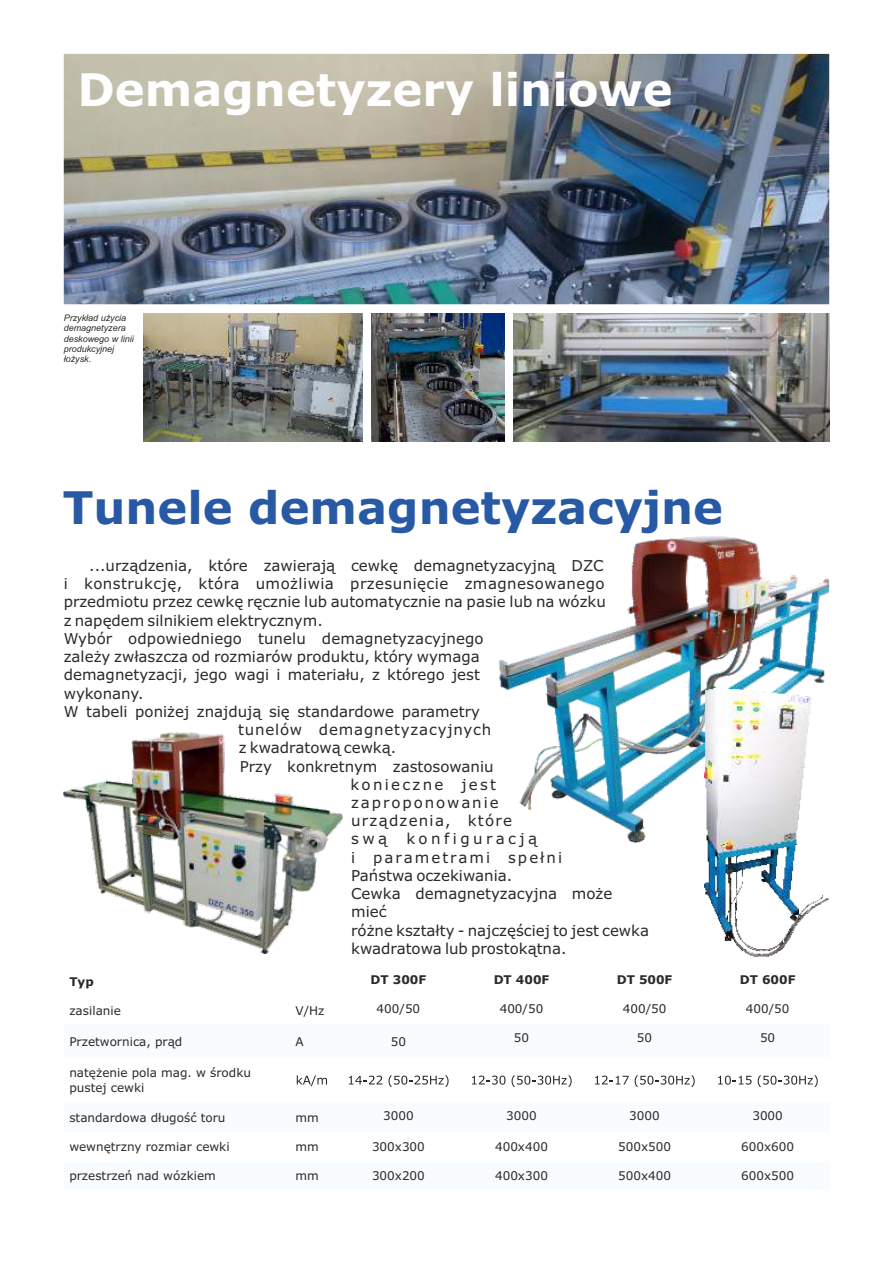
<style>
.page{position:relative;width:893px;height:1263px;background:#fff}
.page>*{position:absolute;margin:0;border:0;box-sizing:border-box;transform-origin:0 0}
.t1{font:700 45px "Verdana";color:#2759a4}
.t2{font:700 45px "Verdana";color:#fefefe}
.t3{font:15px/18.3px "Verdana";color:#2b2a29}
.t4{font:15px "Verdana";letter-spacing:.03em;color:#2b2a29}
.t5{font:15px "Verdana";letter-spacing:.055em;color:#2b2a29}
.t6{font:15px "Verdana";letter-spacing:.085em;color:#2b2a29}
.t7{font:15px "Verdana";letter-spacing:.13em;color:#2b2a29}
.t8{font:15px "Verdana";letter-spacing:.15em;color:#2b2a29}
.t9{font:12px/14.5px "Verdana";color:#2b2a29}
.t10{font:700 12px "Verdana";color:#2b2a29}
.t11{font:italic 9px/10.1px "Arial";color:#2b2a29}
</style>
<div class="page">
<img style="left:498px;top:536px;width:331px;height:308px">
<div style="left:64px;top:1025px;width:226px;height:32px;background:#f8fcfe"></div>
<div style="left:290px;top:1025px;width:47px;height:32px;background:#f8fcfe"></div>
<div style="left:337px;top:1025px;width:123px;height:32px;background:#f8fcfe"></div>
<div style="left:460px;top:1025px;width:123px;height:32px;background:#f8fcfe"></div>
<div style="left:583px;top:1025px;width:123px;height:32px;background:#f8fcfe"></div>
<div style="left:706px;top:1025px;width:123px;height:32px;background:#f8fcfe"></div>
<svg style="left:297px;top:1075px;width:30px;height:11px"></svg>
<svg style="left:349px;top:1075px;width:33px;height:9px"></svg>
<svg style="left:388px;top:1075px;width:61px;height:12px"></svg>
<svg style="left:472px;top:1075px;width:33px;height:10px"></svg>
<svg style="left:512px;top:1075px;width:60px;height:12px"></svg>
<svg style="left:595px;top:1075px;width:34px;height:9px"></svg>
<svg style="left:635px;top:1075px;width:60px;height:12px"></svg>
<svg style="left:718px;top:1075px;width:33px;height:10px"></svg>
<svg style="left:758px;top:1075px;width:60px;height:12px"></svg>
<div style="left:64px;top:1102px;width:226px;height:30px;background:#f8fcfe"></div>
<div style="left:290px;top:1102px;width:47px;height:30px;background:#f8fcfe"></div>
<div style="left:337px;top:1102px;width:123px;height:30px;background:#f8fcfe"></div>
<div style="left:460px;top:1102px;width:123px;height:30px;background:#f8fcfe"></div>
<div style="left:583px;top:1102px;width:123px;height:30px;background:#f8fcfe"></div>
<div style="left:706px;top:1102px;width:123px;height:30px;background:#f8fcfe"></div>
<div style="left:64px;top:1161px;width:226px;height:29px;background:#f8fcfe"></div>
<div style="left:290px;top:1161px;width:47px;height:29px;background:#f8fcfe"></div>
<div style="left:337px;top:1161px;width:123px;height:29px;background:#f8fcfe"></div>
<div style="left:460px;top:1161px;width:123px;height:29px;background:#f8fcfe"></div>
<div style="left:583px;top:1161px;width:123px;height:29px;background:#f8fcfe"></div>
<div style="left:706px;top:1161px;width:123px;height:29px;background:#f8fcfe"></div>
<img style="left:63px;top:732px;width:280px;height:222px">
<img style="left:705px;top:688px;width:124px;height:269px">
<img style="left:64px;top:54px;width:765px;height:250px">
<img style="left:372px;top:313px;width:132px;height:128px">
<img style="left:513px;top:313px;width:316px;height:128px">
<img style="left:143px;top:313px;width:219px;height:128px">
<h1 class="t2" style="left:78px;top:71px;width:596px">Demagnetyzery liniowe</h1>
<p class="t11" style="left:64px;top:314px;width:72px">Przykład użycia demagnetyzera deskowego w linii produkcyjnej łożysk.</p>
<h1 class="t1" style="left:63px;top:489px;width:662px">Tunele demagnetyzacyjne</h1>
<p class="t3" style="left:89px;top:558px;width:516px">...urządzenia, które zawierają cewkę demagnetyzacyjną DZC</p>
<p class="t4" style="left:64px;top:578px;width:542px">i konstrukcję, która umożliwia przesunięcie zmagnesowanego</p>
<p class="t3" style="left:64px;top:594px;width:544px">przedmiotu przez cewkę ręcznie lub automatycznie na pasie lub na wózku</p>
<p class="t3" style="left:64px;top:612px;width:261px">z napędem silnikiem elektrycznym.</p>
<p class="t3" style="left:64px;top:630px;width:421px">Wybór odpowiedniego tunelu demagnetyzacyjnego</p>
<p class="t3" style="left:64px;top:649px;width:418px">zależy zwłaszcza od rozmiarów produktu, który wymaga</p>
<p class="t3" style="left:64px;top:667px;width:418px">demagnetyzacji, jego wagi i materiału, z którego jest</p>
<p class="t3" style="left:64px;top:685px;width:81px">wykonany.</p>
<p class="t3" style="left:64px;top:703px;width:418px">W tabeli poniżej znajdują się standardowe parametry</p>
<p class="t5" style="left:238px;top:723px;width:255px">tunelów demagnetyzacyjnych</p>
<p class="t3" style="left:239px;top:740px;width:159px">z kwadratową cewką.</p>
<p class="t3" style="left:240px;top:758px;width:255px">Przy konkretnym zastosowaniu</p>
<p class="t8" style="left:351px;top:778px;width:147px">konieczne jest</p>
<p class="t7" style="left:351px;top:796px;width:149px">zaproponowanie</p>
<p class="t6" style="left:351px;top:815px;width:162px">urządzenia, które</p>
<p class="t3" style="left:351px;top:831px;width:38px">swą</p>
<p class="t3" style="left:351px;top:831px;width:299px;text-indent:55px">konfiguracją<br>i parametrami spełni<br>Państwa oczekiwania.<br>Cewka demagnetyzacyjna może mieć<br>różne kształty - najczęściej to jest cewka kwadratowa lub prostokątna.</p>
<p class="t10" style="left:69px;top:976px;width:26px">Typ</p>
<p class="t10" style="left:371px;top:975px;width:57px">DT 300F</p>
<p class="t10" style="left:494px;top:975px;width:57px">DT 400F</p>
<p class="t10" style="left:617px;top:975px;width:57px">DT 500F</p>
<p class="t10" style="left:740px;top:975px;width:57px">DT 600F</p>
<p class="t9" style="left:69px;top:1004px;width:53px">zasilanie</p>
<p class="t9" style="left:296px;top:1004px;width:30px">V/Hz</p>
<p class="t9" style="left:377px;top:1002px;width:45px">400/50</p>
<p class="t9" style="left:500px;top:1002px;width:45px">400/50</p>
<p class="t9" style="left:623px;top:1002px;width:45px">400/50</p>
<p class="t9" style="left:746px;top:1002px;width:45px">400/50</p>
<p class="t9" style="left:69px;top:1035px;width:115px">Przetwornica, prąd</p>
<p class="t9" style="left:296px;top:1035px;width:10px">A</p>
<p class="t9" style="left:391px;top:1035px;width:17px">50</p>
<p class="t9" style="left:514px;top:1032px;width:17px">50</p>
<p class="t9" style="left:637px;top:1032px;width:17px">50</p>
<p class="t9" style="left:760px;top:1032px;width:17px">50</p>
<p class="t9" style="left:69px;top:1066px;width:183px">natężenie pola mag. w środku pustej cewki</p>
<p class="t9" style="left:69px;top:1111px;width:158px">standardowa długość toru</p>
<p class="t9" style="left:296px;top:1111px;width:25px">mm</p>
<p class="t9" style="left:383px;top:1109px;width:32px">3000</p>
<p class="t9" style="left:506px;top:1109px;width:32px">3000</p>
<p class="t9" style="left:629px;top:1109px;width:32px">3000</p>
<p class="t9" style="left:752px;top:1109px;width:32px">3000</p>
<p class="t9" style="left:69px;top:1140px;width:162px">wewnętrzny rozmiar cewki</p>
<p class="t9" style="left:296px;top:1140px;width:25px">mm</p>
<p class="t9" style="left:372px;top:1140px;width:54px">300x300</p>
<p class="t9" style="left:495px;top:1140px;width:54px">400x400</p>
<p class="t9" style="left:618px;top:1140px;width:54px">500x500</p>
<p class="t9" style="left:741px;top:1140px;width:54px">600x600</p>
<p class="t9" style="left:69px;top:1170px;width:148px">przestrzeń nad wózkiem</p>
<p class="t9" style="left:296px;top:1170px;width:25px">mm</p>
<p class="t9" style="left:372px;top:1170px;width:54px">300x200</p>
<p class="t9" style="left:495px;top:1170px;width:54px">400x300</p>
<p class="t9" style="left:618px;top:1170px;width:54px">500x400</p>
<p class="t9" style="left:741px;top:1170px;width:54px">600x500</p>
</div>
